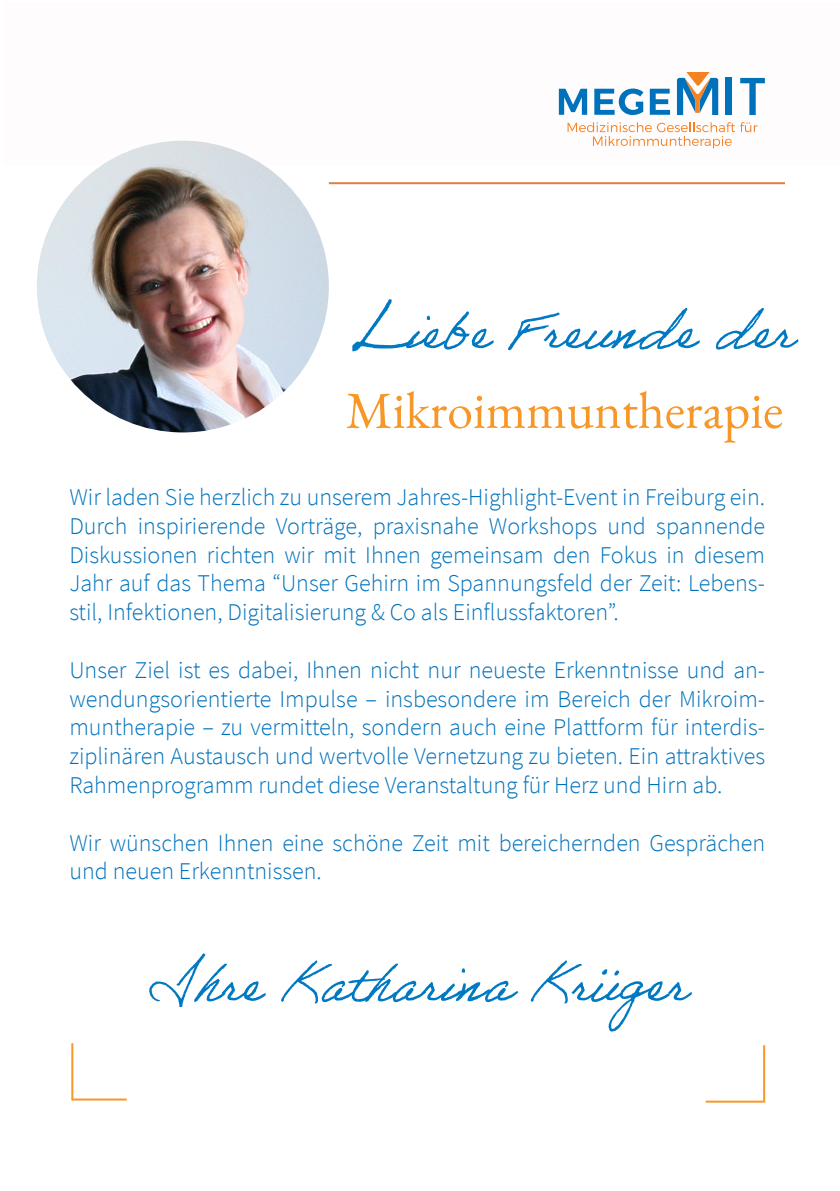
<style>
.page{position:relative;width:840px;height:1191px;background:#fff}
.page>*{position:absolute;margin:0;border:0;box-sizing:border-box;transform-origin:0 0}
.t1{font:52px "Adobe Handwriting Ernie";color:#0079c2}
.t2{font:52px "EB Garamond";color:#f79727}
.t3{font:300 24px/28.8px "Source Sans Pro";color:#0072bc;text-align:justify}
.s1{font-size:68px}
</style>
<div class="page">
<hr style="left:762px;top:1045px;width:2px;height:57px;background:#f79727">
<hr style="left:705px;top:1100px;width:57px;height:2px;background:#f79727">
<hr style="left:72px;top:1098px;width:55px;height:2px;background:#f79727">
<hr style="left:71px;top:1043px;width:2px;height:57px;background:#f79727">
<hr style="left:328px;top:182px;width:456px;height:2px;background:#dd7f44">
<img style="left:37px;top:141px;width:291px;height:291px;border-radius:146px">
<svg style="left:567px;top:122px;width:190px;height:26px"></svg>
<svg style="left:558px;top:89px;width:28px;height:26px"></svg>
<svg style="left:594px;top:89px;width:49px;height:26px"></svg>
<svg style="left:649px;top:89px;width:20px;height:26px"></svg>
<div style="left:725px;top:78px;width:6px;height:37px;background:#0072bc"></div>
<svg style="left:740px;top:78px;width:24px;height:37px"></svg>
<svg style="left:676px;top:72px;width:41px;height:43px"></svg>
<p class="t1" style="left:352px;top:300px;width:443px"><span class="s1">L</span>iebe Freunde der</p>
<p class="t2" style="left:345px;top:376px;width:439px">Mikroimmuntherapie</p>
<p class="t3" style="left:69px;top:482px;width:697px">Wir laden Sie herzlich zu unserem Jahres-Highlight-Event in Freiburg ein.<br>Durch inspirierende Vorträge, praxisnahe Workshops und spannende Diskussionen richten wir mit Ihnen gemeinsam den Fokus in diesem Jahr auf das Thema “Unser Gehirn im Spannungsfeld der Zeit: Lebens&shy;stil, Infektionen, Digitalisierung &amp; Co als Einflussfaktoren”.</p>
<p class="t3" style="left:69px;top:655px;width:697px">Unser Ziel ist es dabei, Ihnen nicht nur neueste Erkenntnisse und an&shy;wendungsorientierte Impulse – insbesondere im Bereich der Mikroim&shy;muntherapie – zu vermitteln, sondern auch eine Plattform für interdis&shy;ziplinären Austausch und wertvolle Vernetzung zu bieten. Ein attraktives Rahmenprogramm rundet diese Veranstaltung für Herz und Hirn ab.</p>
<p class="t3" style="left:69px;top:828px;width:697px">Wir wünschen Ihnen eine schöne Zeit mit bereichernden Gesprächen und neuen Erkenntnissen.</p>
<p class="t1" style="left:147px;top:953px;width:540px">Ihre Katharina Krüger</p>
</div>
